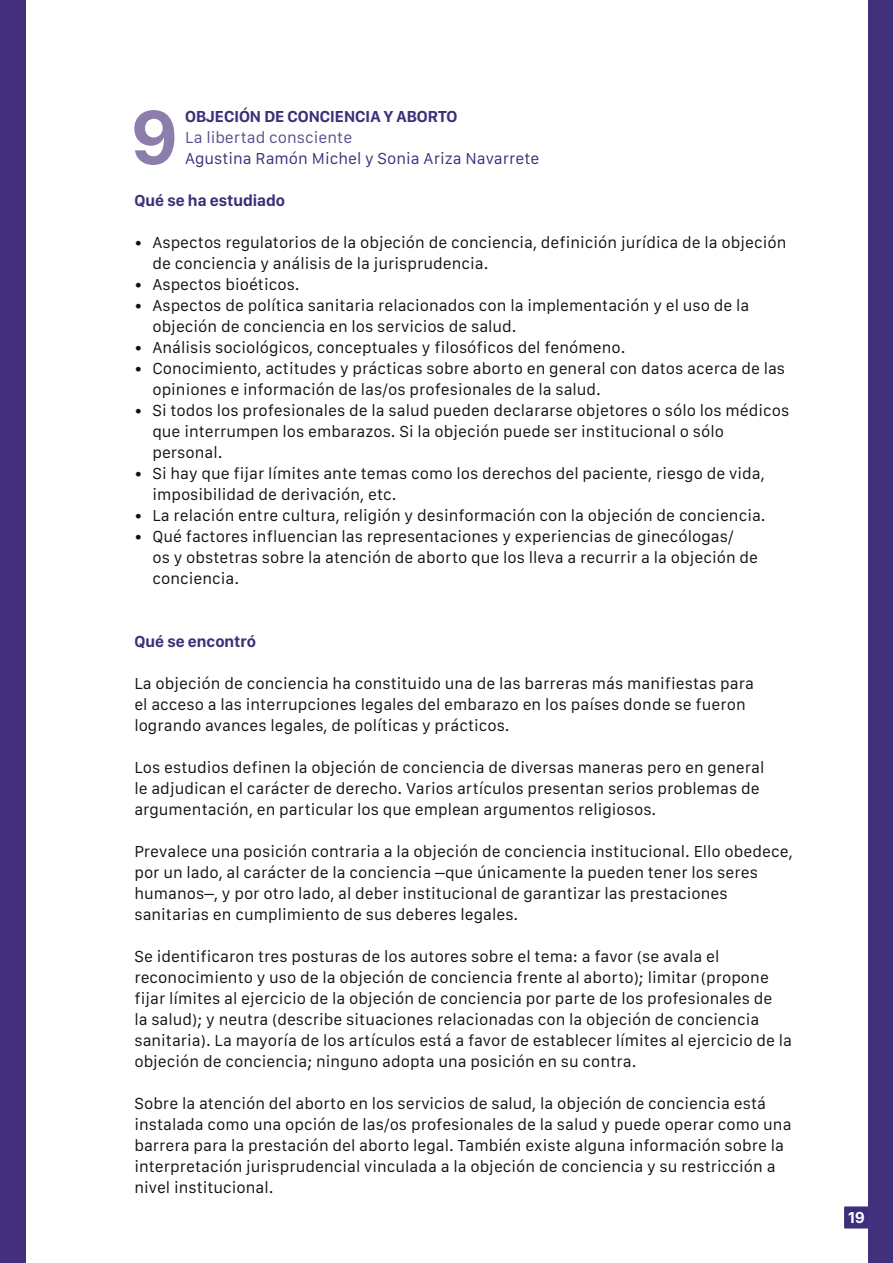
<style>
.page{position:relative;width:893px;height:1263px;background:#fff}
.page>*{position:absolute;margin:0;border:0;box-sizing:border-box;transform-origin:0 0}
.t1{font:700 79.5px "San Francisco Display";color:#8b7ead}
.t2{font:16.5px/21px "San Francisco Text";color:#121212}
.t3{font:700 16.5px "San Francisco Display";color:#3d2f79}
.t4{font:16.5px "San Francisco Text";color:#3d2f79}
.t5{font:16.5px "San Francisco Text";color:#5d4e8e}
.t6{font:700 16.5px "San Francisco Display";color:#fff}
</style>
<div class="page">
<div style="left:845px;top:1207px;width:23px;height:21px;background:#3d2f79"></div>
<div style="left:844px;top:1206px;width:25px;height:22px;border:2px solid #3f307c"></div>
<div style="left:868px;top:0;width:25px;height:1263px;background:#42307c"></div>
<div style="left:0;top:0;width:25px;height:1263px;background:#42307c"></div>
<h1 class="t1" style="left:131px;top:88px;width:47px">9</h1>
<p class="t3" style="left:185px;top:106px;width:274px">Objeción de conciencia y aborto</p>
<p class="t5" style="left:185px;top:127px;width:169px">La libertad consciente</p>
<p class="t4" style="left:185px;top:148px;width:356px">Agustina Ramón M ichel y Sonia Ariza Navarrete</p>
<p class="t3" style="left:134px;top:190px;width:152px">Qué se ha estudiado</p>
<p class="t2" style="left:152px;top:233px;width:635px;text-indent:-18px">• Aspectos regulatorios de la objeción de conciencia, definición jurídica de la objeción de conciencia y análisis de la jurisprudencia.</p>
<p class="t2" style="left:134px;top:275px;width:167px">• Aspectos bioéticos.</p>
<p class="t2" style="left:152px;top:296px;width:599px;text-indent:-18px">• Aspectos de política sanitaria relacionados con la implementación y el uso de la objeción de conciencia en los servicios de salud.</p>
<p class="t2" style="left:134px;top:338px;width:493px">• Análisis sociológicos, conceptuales y filosóficos del fenómeno.</p>
<p class="t2" style="left:152px;top:359px;width:634px;text-indent:-18px">• Conocimiento, actitudes y prácticas sobre aborto en general con datos acerca de las opiniones e información de las/os profesionales de la salud.</p>
<p class="t2" style="left:152px;top:401px;width:639px;text-indent:-18px">• Si todos los profesionales de la salud pueden declararse objetores o sólo los médicos que interrumpen los embarazos. Si la objeción puede ser institucional o sólo personal.</p>
<p class="t2" style="left:152px;top:464px;width:614px;text-indent:-18px">• Si hay que fijar límites ante temas como los derechos del paciente, riesgo de vida, imposibilidad de derivación, etc.</p>
<p class="t2" style="left:134px;top:506px;width:633px">• La relación entre cultura, religión y desinformación con la objeción de conciencia.</p>
<p class="t2" style="left:152px;top:527px;width:607px;text-indent:-18px">• Qué factores influencian las representaciones y experiencias de ginecólogas/<br>os y obstetras sobre la atención de aborto que los lleva a recurrir a la objeción de conciencia.</p>
<p class="t3" style="left:134px;top:631px;width:123px">Qué se encontró</p>
<p class="t2" style="left:134px;top:674px;width:621px">La objeción de conciencia ha constituido una de las barreras más manifiestas para el acceso a las interrupciones legales del embarazo en los países donde se fueron logrando avances legales, de políticas y prácticos.</p>
<p class="t2" style="left:134px;top:758px;width:631px">Los estudios definen la objeción de conciencia de diversas maneras pero en general le adjudican el carácter de derecho. Varios artículos presentan serios problemas de argumentación, en particular los que emplean argumentos religiosos.</p>
<p class="t2" style="left:134px;top:842px;width:660px">Prevalece una posición contraria a la objeción de conciencia institucional. Ello obedece, por un lado, al carácter de la conciencia –que únicamente la pueden tener los seres humanos–, y por otro lado, al deber institucional de garantizar las prestaciones sanitarias en cumplimiento de sus deberes legales.</p>
<p class="t2" style="left:134px;top:947px;width:659px">Se identificaron tres posturas de los autores sobre el tema: a favor (se avala el reconocimiento y uso de la objeción de conciencia frente al aborto); limitar (propone fijar límites al ejercicio de la objeción de conciencia por parte de los profesionales de<br>la salud); y neutra (describe situaciones relacionadas con la objeción de conciencia sanitaria). La mayoría de los artículos está a favor de establecer límites al ejercicio de la objeción de conciencia; ninguno adopta una posición en su contra.</p>
<p class="t2" style="left:134px;top:1094px;width:659px">Sobre la atención del aborto en los servicios de salud, la objeción de conciencia está instalada como una opción de las/os profesionales de la salud y puede operar como una barrera para la prestación del aborto legal. También existe alguna información sobre la interpretación jurisprudencial vinculada a la objeción de conciencia y su restricción a nivel institucional.</p>
<p class="t6" style="left:848px;top:1208px;width:18px">19</p>
</div>
